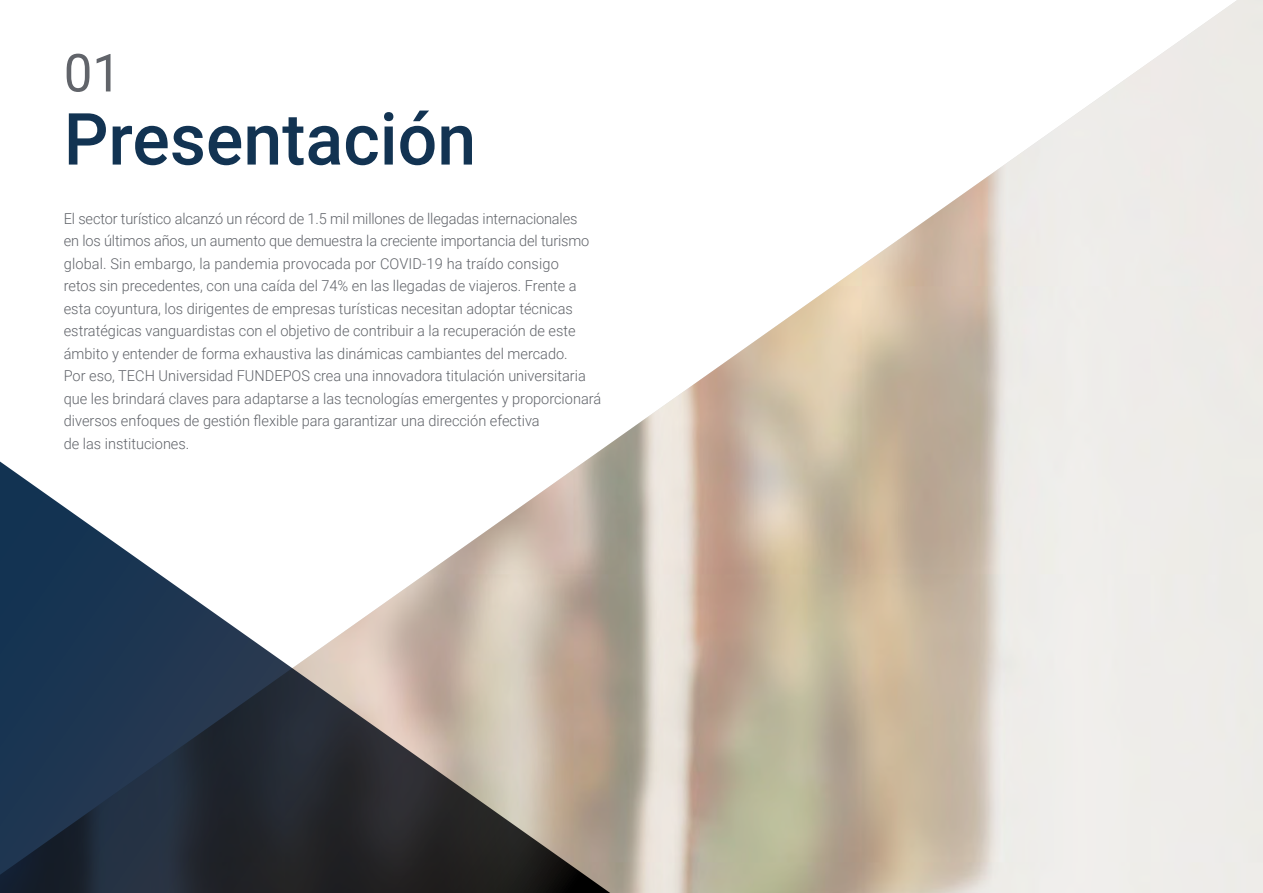
<style>
.page{position:relative;width:1263px;height:893px;background:#fff}
.page>*{position:absolute;margin:0;border:0;box-sizing:border-box;transform-origin:0 0}
.t1{font:500 72px "Roboto";color:#123352}
.t2{font:52.5px "Roboto";color:#61646a}
.t3{font:300 15px/22.5px "Roboto";color:#61646a}
</style>
<div class="page">
<svg style="left:0;top:446px;width:640px;height:447px"></svg>
<h2 class="t2" style="left:64px;top:36px;width:59px">01</h2>
<h1 class="t1" style="left:64px;top:89px;width:414px">Presentación</h1>
<p class="t3" style="left:64px;top:207px;width:539px">El sector turístico alcanzó un récord de 1.5 mil millones de llegadas internacionales<br>en los últimos años, un aumento que demuestra la creciente importancia del turismo global. Sin embargo, la pandemia provocada por COVID-19 ha traído consigo<br>retos sin precedentes, con una caída del 74% en las llegadas de viajeros. Frente a esta coyuntura, los dirigentes de empresas turísticas necesitan adoptar técnicas estratégicas vanguardistas con el objetivo de contribuir a la recuperación de este ámbito y entender de forma exhaustiva las dinámicas cambiantes del mercado.<br>Por eso, TECH Universidad FUNDEPOS crea una innovadora titulación universitaria que les brindará claves para adaptarse a las tecnologías emergentes y proporcionará diversos enfoques de gestión flexible para garantizar una dirección efectiva<br>de las instituciones.</p>
</div>
